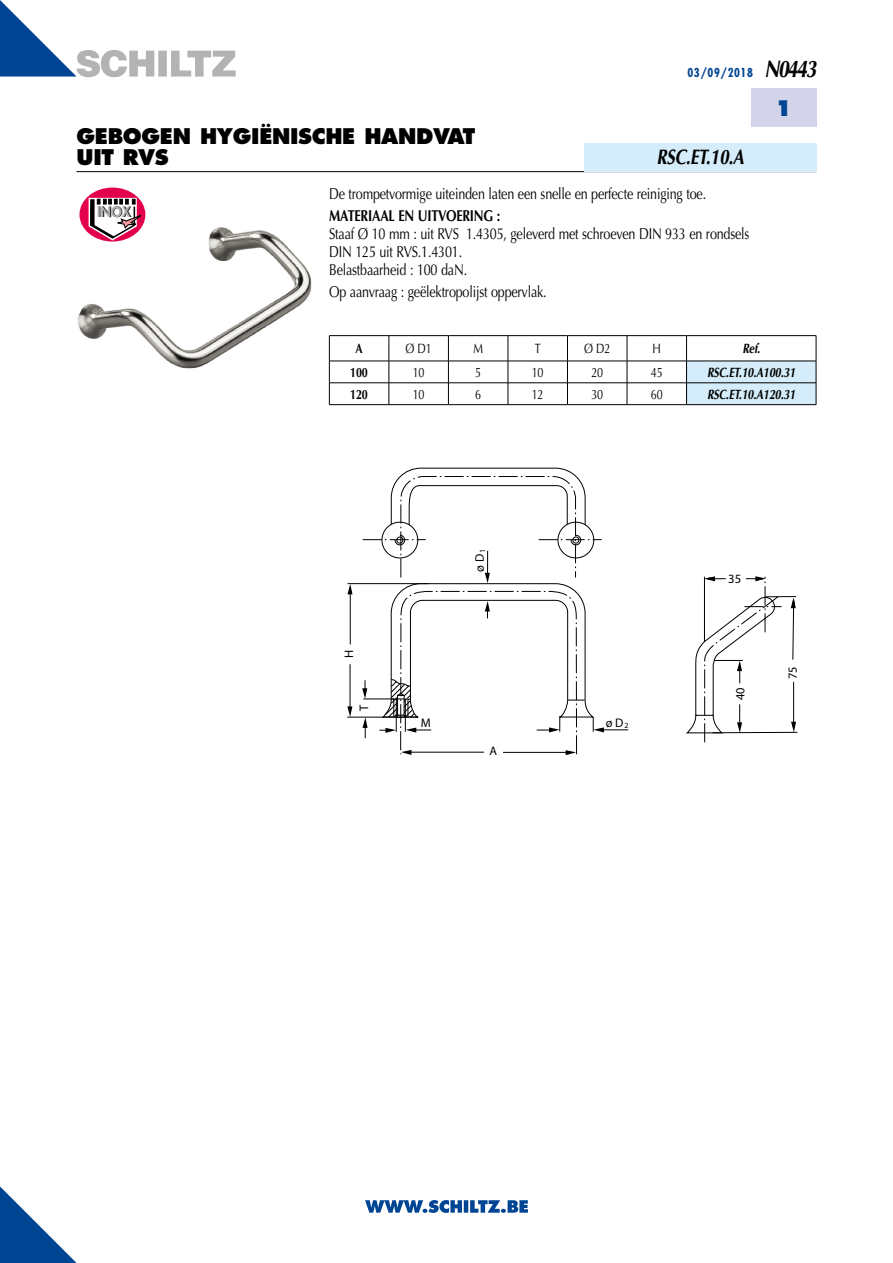
<style>
.page{position:relative;width:893px;height:1263px;background:#fff}
.page>*{position:absolute;margin:0;border:0;box-sizing:border-box;transform-origin:0 0}
.t1{font:800 21px/21px "Futura";letter-spacing:-.015em;color:#000}
.t2{font:italic 700 21px "Optima";letter-spacing:-.015em;color:#000;scale:.8 1}
.t3{font:800 21px "Futura";color:#004494}
.t4{font:15.75px/18px "Optima";letter-spacing:-.015em;color:#000;scale:.8 1}
.t5{font:700 15.75px "Optima";letter-spacing:-.015em;color:#000;scale:.8 1}
.t6{font:800 13.8px "Futura";color:#000}
.t7{font:italic 700 13.5px "Optima";letter-spacing:-.015em;color:#000;scale:.8 1}
.t8{font:13.5px "Optima";letter-spacing:-.015em;color:#000;scale:.8 1}
.t9{font:700 13.5px "Optima";letter-spacing:-.015em;color:#000;scale:.8 1}
.t10{font:300 12.75px "Frutiger";color:#000}
.t11{font:300 12.45px "Frutiger";color:#000}
.t12{font:700 condensed 12px "Futura";letter-spacing:.05em;color:#004494}
.s1{font-family:"Optima";font-style:italic;font-stretch:normal;font-size:24px;color:#000}
</style>
<div class="page">
<svg style="left:0;top:1186px;width:77px;height:77px"></svg>
<div style="left:751px;top:89px;width:65px;height:38px;background:#d3d4e9"></div>
<hr style="left:77px;top:171px;width:739px;height:1px;background:#000">
<svg style="left:0;top:0;width:236px;height:77px"></svg>
<svg style="left:365px;top:1200px;width:163px;height:13px"></svg>
<div style="left:584px;top:143px;width:232px;height:28px;background:#d5edfa"></div>
<hr style="left:712px;top:732px;width:85px;height:1px;background:#000">
<hr style="left:765px;top:596px;width:31px;height:1px;background:#000">
<svg style="left:791px;top:598px;width:5px;height:134px"></svg>
<svg style="left:686px;top:576px;width:96px;height:167px"></svg>
<hr style="left:598px;top:729px;width:30px;height:1px;background:#000">
<svg style="left:347px;top:467px;width:257px;height:288px"></svg>
<img style="left:77px;top:227px;width:234px;height:142px">
<hr style="left:329px;top:335px;width:60px;height:1px;background:#000">
<hr style="left:389px;top:335px;width:59px;height:1px;background:#000">
<hr style="left:448px;top:335px;width:60px;height:1px;background:#000">
<hr style="left:508px;top:335px;width:59px;height:1px;background:#000">
<hr style="left:567px;top:335px;width:60px;height:1px;background:#000">
<hr style="left:627px;top:335px;width:59px;height:1px;background:#000">
<hr style="left:686px;top:335px;width:130px;height:1px;background:#000">
<svg style="left:329px;top:336px;width:488px;height:69px"></svg>
<hr style="left:686px;top:404px;width:130px;height:1px;background:#000">
<div style="left:77px;top:187px;width:72px;height:58px;background:#fff"></div>
<svg style="left:79px;top:188px;width:66px;height:54px"></svg>
<svg style="left:89px;top:198px;width:57px;height:42px"></svg>
<p class="t12" style="left:687px;top:65px;width:130px">03/09/2018 <span class="s1">N0443</span></p>
<h1 class="t1" style="left:77px;top:125px;width:400px">GEBOGEN HYGIËNISCHE HANDVAT<br>UIT RVS</h1>
<p class="t4" style="left:329px;top:184px;width:473px">De trompetvormige uiteinden laten een snelle en perfecte reiniging toe.</p>
<p class="t5" style="left:329px;top:206px;width:215px">MATERIAAL EN UITVOERING :</p>
<p class="t4" style="left:329px;top:225px;width:527px">Staaf Ø 10 mm : uit RVS 1.4305, geleverd met schroeven DIN 933 en rondsels<br>DIN 125 uit RVS.1.4301.<br>Belastbaarheid : 100 daN.</p>
<p class="t4" style="left:329px;top:283px;width:274px">Op aanvraag : geëlektropolijst oppervlak.</p>
<h1 class="t2" style="left:657px;top:145px;width:111px">RSC.ET.10.A</h1>
<p class="t6" style="left:98px;top:203px;width:35px">INOX</p>
<h1 class="t3" style="left:775px;top:95px;width:19px">1</h1>
<p class="t9" style="left:355px;top:341px;width:11px">A</p>
<p class="t8" style="left:406px;top:341px;width:34px">Ø D1</p>
<p class="t8" style="left:473px;top:341px;width:14px">M</p>
<p class="t8" style="left:535px;top:341px;width:9px">T</p>
<p class="t8" style="left:584px;top:341px;width:34px">Ø D2</p>
<p class="t8" style="left:653px;top:341px;width:12px">H</p>
<p class="t7" style="left:742px;top:341px;width:24px">Ref.</p>
<p class="t9" style="left:350px;top:364px;width:24px">100</p>
<p class="t8" style="left:413px;top:364px;width:16px">10</p>
<p class="t8" style="left:475px;top:364px;width:9px">5</p>
<p class="t8" style="left:532px;top:364px;width:16px">10</p>
<p class="t8" style="left:591px;top:364px;width:16px">20</p>
<p class="t8" style="left:651px;top:364px;width:16px">45</p>
<p class="t7" style="left:707px;top:364px;width:112px">RSC.ET.10.A100.31</p>
<p class="t9" style="left:350px;top:386px;width:24px">120</p>
<p class="t8" style="left:413px;top:386px;width:16px">10</p>
<p class="t8" style="left:475px;top:386px;width:9px">6</p>
<p class="t8" style="left:532px;top:386px;width:16px">12</p>
<p class="t8" style="left:591px;top:386px;width:16px">30</p>
<p class="t8" style="left:651px;top:386px;width:16px">60</p>
<p class="t7" style="left:707px;top:386px;width:112px">RSC.ET.10.A120.31</p>
<p class="t11" style="left:342px;top:377px;width:10px;rotate:-90deg">H</p>
<p class="t11" style="left:341px;top:658px;width:10px;rotate:-90deg">H</p>
<p class="t11" style="left:356px;top:711px;width:8px;rotate:-90deg">T</p>
<p class="t11" style="left:472px;top:572px;width:24px;rotate:-90deg">ø D<sub>1</sub></p>
<p class="t11" style="left:421px;top:715px;width:12px">M</p>
<p class="t11" style="left:606px;top:715px;width:24px">ø D<sub>2</sub></p>
<p class="t11" style="left:490px;top:743px;width:9px">A</p>
<p class="t10" style="left:728px;top:571px;width:15px">35</p>
<p class="t11" style="left:732px;top:700px;width:14px;rotate:-90deg">40</p>
<p class="t11" style="left:785px;top:679px;width:14px;rotate:-90deg">75</p>
</div>
